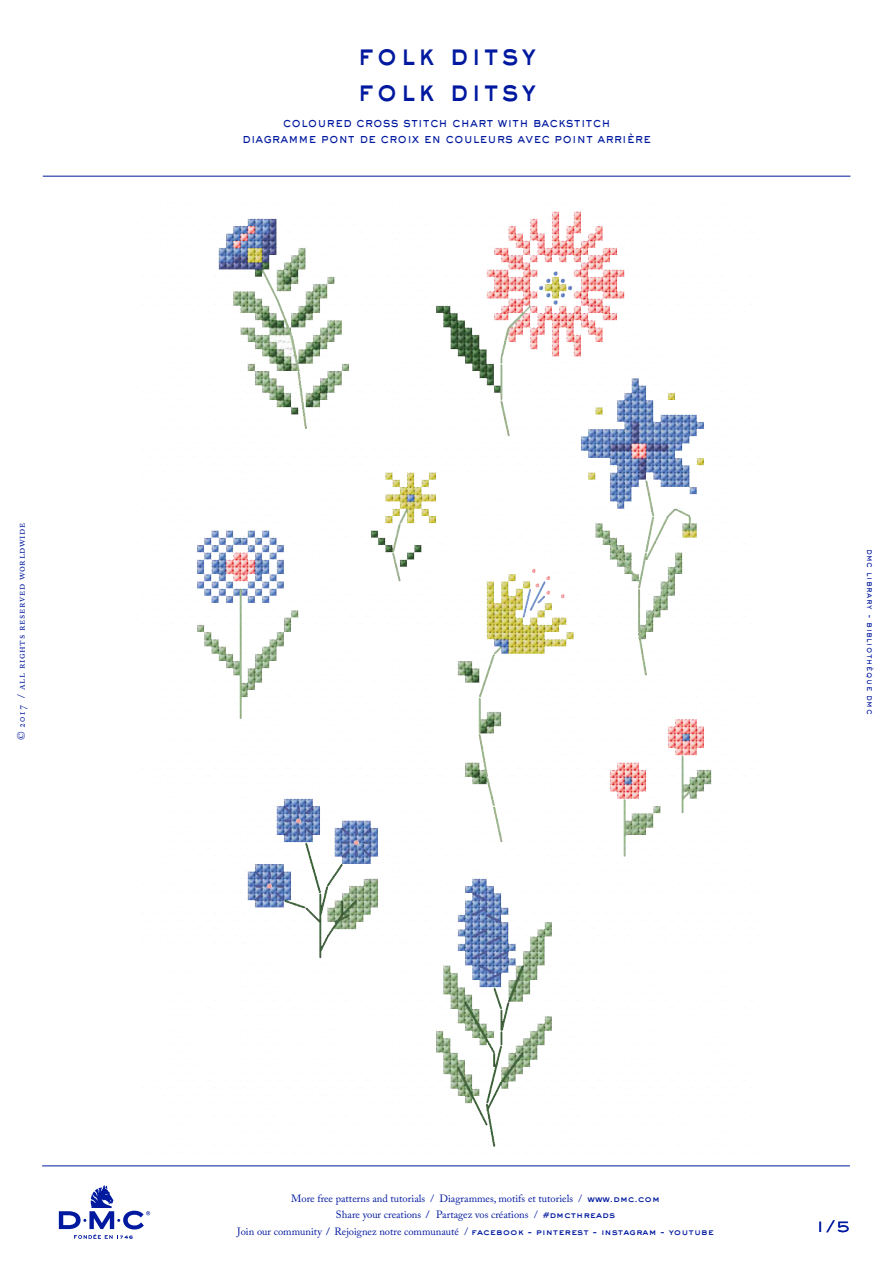
<style>
.page{position:relative;width:893px;height:1263px;background:#fff}
.page>*{position:absolute;margin:0;border:0;box-sizing:border-box;transform-origin:0 0}
.t1{font:800 30px "Sackers Gothic Std";letter-spacing:.1em;color:#00199f;scale:.85 1}
.t2{font:500 15.75px "Sackers Gothic Std";color:#00199f}
.t3{font:500 13.5px "Sackers Gothic Std";letter-spacing:.01em;color:#00199f;scale:.85 1}
.t4{font:10.5px "Adobe Caslon Pro";color:#00199f}
.t5{font:10.5px "Adobe Caslon Pro";letter-spacing:.06em;color:#00199f}
.t6{font:500 9px "Sackers Gothic Std";letter-spacing:.08em;color:#00199f;scale:.85 1}
.s1{font-family:"Sackers Gothic Std";font-weight:800;font-size:9px}
.s2{font-weight:600}
</style>
<div class="page">
<hr style="left:43px;top:176px;width:807px;height:1px;background:#00199f">
<hr style="left:42px;top:1165px;width:808px;height:1px;background:#00199f">
<svg style="left:59px;top:1185px;width:91px;height:54px"></svg>
<img style="left:196px;top:211px;width:516px;height:936px">
<p class="t5" style="left:15px;top:740px;width:219px;rotate:-90deg">© 2017 / all rights reserved worldwide</p>
<p class="t1" style="left:357px;top:34px;width:212px">folk ditsy</p>
<p class="t1" style="left:357px;top:70px;width:212px">folk ditsy</p>
<p class="t3" style="left:283px;top:113px;width:387px">coloured cross stitch chart with backstitch</p>
<p class="t3" style="left:242px;top:129px;width:483px">diagramme pont de croix en couleurs avec point arrière</p>
<p class="t6" style="left:876px;top:549px;width:196px;rotate:90deg">dmc library - bibliothèque dmc</p>
<p class="t4" style="left:291px;top:1192px;width:370px">More free patterns and tutorials / Diagrammes, motifs et tutoriels / <span class="s1">www.dmc.com</span></p>
<p class="t4" style="left:336px;top:1208px;width:281px">Share your creations <span class="s2">/</span> Partagez vos créations / <span class="s1">#dmcthreads</span></p>
<p class="t4" style="left:237px;top:1225px;width:478px">Join our community <span class="s2">/</span> Rejoignez notre communauté / <span class="s1">facebook - pinterest - instagram - youtube</span></p>
<p class="t2" style="left:816px;top:1216px;width:36px">1/5</p>
</div>
